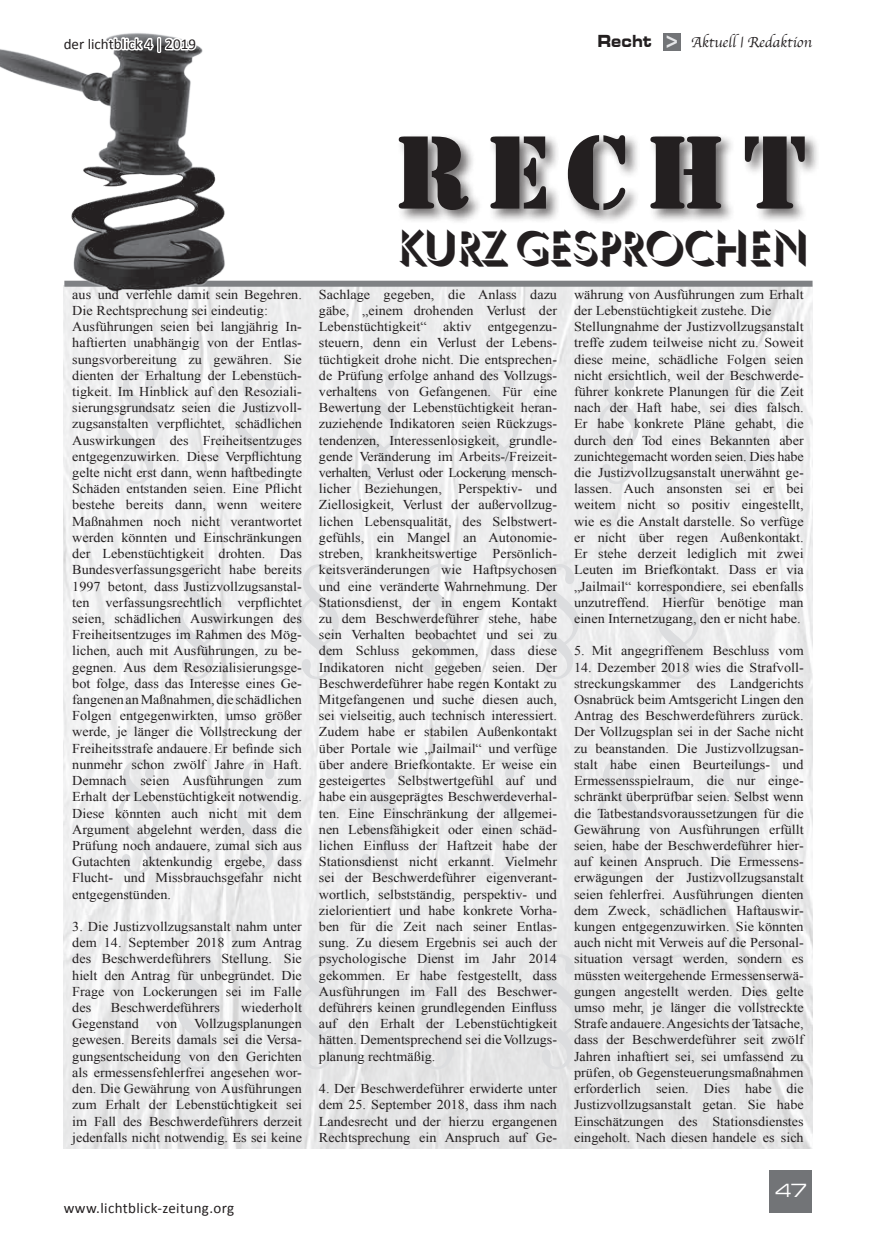
<style>
.page{position:relative;width:876px;height:1234px;background:#fff}
.page>*{position:absolute;margin:0;border:0;box-sizing:border-box;transform-origin:0 0}
.t1{font:132px/195px "Times New Roman";color:#dcdddf;text-align:center;scale:.91 1}
.t2{font:108px "Army";letter-spacing:.15em;color:#231f20}
.t3{font:45px "Umbicio Normal";letter-spacing:-.03em;color:#231f20}
.t4{font:expanded 18px "Square 721 BT";color:#fff}
.t5{font:15px "Calibri";letter-spacing:.015em;color:#231f20}
.t6{font:15px "Apple Chancery";color:#231f20}
.t7{font:13.5px/16.2px "Times New Roman";color:#231f20;text-align:justify;scale:1.05 1}
.s1{font-family:"Square 721 BT";font-weight:700;font-stretch:expanded;font-size:16.5px}
.s2{font-family:"Stencil Std";font-size:21px;color:#e6e7e9}
</style>
<div class="page">
<img style="left:64px;top:286px;width:748px;height:862px">
<div style="left:64px;top:280px;width:748px;height:6px;background:#7f8184"></div>
<img style="left:0;top:47px;width:241px;height:255px">
<div style="left:396px;top:133px;width:424px;height:91px;background:#231f20;opacity:.65"></div>
<div style="left:770px;top:1169px;width:42px;height:43px;background:#727477"></div>
<svg style="left:61px;top:33px;width:138px;height:22px"></svg>
<div style="left:663px;top:33px;width:17px;height:17px;background:#727477"></div>
<p class="t5" style="left:64px;top:34px;width:134px">der lichtblick 4 | 2019</p>
<p class="t6" style="left:597px;top:33px;width:216px"><span class="s1">Recht</span> <span class="s2">&gt;</span> Aktuell | Redaktion</p>
<h2 class="t2" style="left:394px;top:110px;width:414px">Recht</h2>
<h3 class="t3" style="left:398px;top:217px;width:414px">KURZ GESPROCHEN</h3>
<p class="t7" style="left:72px;top:286px;width:220px;text-align:left">aus und verfehle damit sein Begehren.<br>Die Rechtsprechung sei eindeutig:<br>Ausführungen seien bei langjährig In&shy;haftierten unabhängig von der Entlas&shy;sungsvorbereitung zu gewähren. Sie dienten der Erhaltung der Lebenstüch&shy;tigkeit. Im Hinblick auf den Resoziali&shy;sierungsgrundsatz seien die Justizvoll&shy;zugsanstalten verpflichtet, schädlichen Auswirkungen des Freiheitsentzuges entgegenzuwirken. Diese Verpflichtung gelte nicht erst dann, wenn haftbedingte Schäden entstanden seien. Eine Pflicht bestehe bereits dann, wenn weitere Maßnahmen noch nicht verantwortet werden könnten und Einschränkungen der Lebenstüchtigkeit drohten. Das Bundesverfassungsgericht habe bereits 1997 betont, dass Justizvollzugsanstal&shy;ten verfassungsrechtlich verpflichtet seien, schädlichen Auswirkungen des Freiheitsentzuges im Rahmen des Mög&shy;lichen, auch mit Ausführungen, zu be&shy;gegnen. Aus dem Resozialisierungsge&shy;bot folge, dass das Interesse eines Ge&shy;fangenen an Maßnahmen, die schädlichen Folgen entgegenwirkten, umso größer werde, je länger die Vollstreckung der Freiheitsstrafe andauere. Er befinde sich nunmehr schon zwölf Jahre in Haft.<br>Demnach seien Ausführungen zum Erhalt der Lebenstüchtigkeit notwendig.<br>Diese könnten auch nicht mit dem Argument abgelehnt werden, dass die Prüfung noch andauere, zumal sich aus Gutachten aktenkundig ergebe, dass Flucht- und Missbrauchsgefahr nicht entgegenstünden.</p>
<p class="t7" style="left:72px;top:917px;width:220px">3. Die Justizvollzugsanstalt nahm unter dem 14. September 2018 zum Antrag des Beschwerdeführers Stellung. Sie hielt den Antrag für unbegründet. Die Frage von Lockerungen sei im Falle des</p>
<p class="t7" style="left:319px;top:286px;width:228px">Sachlage gegeben, die Anlass dazu gäbe, „einem drohenden Verlust der Lebenstüchtigkeit“ aktiv entgegenzu&shy;steuern, denn ein Verlust der Lebens&shy;tüchtigkeit drohe nicht. Die entsprechen&shy;de Prüfung erfolge anhand des Vollzugs&shy;verhaltens von Gefangenen. Für eine Bewertung der Lebenstüchtigkeit heran&shy;zuziehende Indikatoren seien Rückzugs&shy;tendenzen, Interessenlosigkeit, grundle&shy;gende Veränderung im Arbeits-/Freizeit&shy;verhalten, Verlust oder Lockerung mensch&shy;licher Beziehungen, Perspektiv- und Ziellosigkeit, Verlust der außervollzug&shy;lichen Lebensqualität, des Selbstwert&shy;gefühls, ein Mangel an Autonomie&shy;streben, krankheitswertige Persönlich&shy;keitsveränderungen wie Haftpsychosen und eine veränderte Wahrnehmung. Der Stationsdienst, der in engem Kontakt zu dem Beschwerdeführer stehe, habe sein Verhalten beobachtet und sei zu dem Schluss gekommen, dass diese Indikatoren nicht gegeben seien. Der Beschwerdeführer habe regen Kontakt zu Mitgefangenen und suche diesen auch, sei vielseitig, auch technisch interessiert.<br>Zudem habe er stabilen Außenkontakt über Portale wie „Jailmail“ und verfüge über andere Briefkontakte. Er weise ein gesteigertes Selbstwertgefühl auf und habe ein ausgeprägtes Beschwerdeverhal&shy;ten. Eine Einschränkung der allgemei&shy;nen Lebensfähigkeit oder einen schäd&shy;lichen Einfluss der Haftzeit habe der Stationsdienst nicht erkannt. Vielmehr sei der Beschwerdeführer eigenverant&shy;wortlich, selbstständig, perspektiv- und zielorientiert und habe konkrete Vorha&shy;ben für die Zeit nach seiner Entlas&shy;sung. Zu diesem Ergebnis sei auch der psychologische Dienst im Jahr 2014 gekommen. Er habe festgestellt, dass Ausführungen im Fall des Beschwer&shy;deführers keinen grundlegenden Einfluss auf den Erhalt der Lebenstüchtigkeit hätten. Dementsprechend sei die Vollzugs&shy;planung rechtmäßig.</p>
<p class="t7" style="left:319px;top:1079px;width:228px">4. Der Beschwerdeführer erwiderte unter dem 25. September 2018, dass ihm nach Landesrecht und der hierzu ergangenen Rechtsprechung ein Anspruch auf Ge-</p>
<p class="t7" style="left:574px;top:286px;width:220px;text-align:left">währung von Ausführungen zum Erhalt der Lebenstüchtigkeit zustehe. Die Stellungnahme der Justizvollzugsanstalt treffe zudem teilweise nicht zu. Soweit diese meine, schädliche Folgen seien nicht ersichtlich, weil der Beschwerde&shy;führer konkrete Planungen für die Zeit nach der Haft habe, sei dies falsch.<br>Er habe konkrete Pläne gehabt, die durch den Tod eines Bekannten aber zunichtegemacht worden seien. Dies habe die Justizvollzugsanstalt unerwähnt ge&shy;lassen. Auch ansonsten sei er bei weitem nicht so positiv eingestellt, wie es die Anstalt darstelle. So verfüge er nicht über regen Außenkontakt.<br>Er stehe derzeit lediglich mit zwei Leuten im Briefkontakt. Dass er via „Jailmail“ korrespondiere, sei ebenfalls unzutreffend. Hierfür benötige man einen Internetzugang, den er nicht habe.</p>
<p class="t7" style="left:574px;top:642px;width:220px">5. Mit angegriffenem Beschluss vom</p>
<p class="t7" style="left:574px;top:658px;width:220px">14. Dezember 2018 wies die Strafvoll&shy;streckungskammer des Landgerichts Osnabrück beim Amtsgericht Lingen den Antrag des Beschwerdeführers zurück.<br>Der Vollzugsplan sei in der Sache nicht zu beanstanden. Die Justizvollzugsan&shy;stalt habe einen Beurteilungs- und Ermessensspielraum, die nur einge&shy;schränkt überprüfbar seien. Selbst wenn die Tatbestandsvoraussetzungen für die Gewährung von Ausführungen erfüllt seien, habe der Beschwerdeführer hier&shy;auf keinen Anspruch. Die Ermessens&shy;erwägungen der Justizvollzugsanstalt seien fehlerfrei. Ausführungen dienten dem Zweck, schädlichen Haftauswir&shy;kungen entgegenzuwirken. Sie könnten auch nicht mit Verweis auf die Personal&shy;situation versagt werden, sondern es müssten weitergehende Ermessenserwä&shy;gungen angestellt werden. Dies gelte umso mehr, je länger die vollstreckte Strafe andauere. Angesichts der Tatsache, dass der Beschwerdeführer seit zwölf Jahren inhaftiert sei, sei umfassend zu prüfen, ob Gegensteuerungsmaßnahmen erforderlich seien. Dies habe die Justizvollzugsanstalt getan. Sie habe Einschätzungen des Stationsdienstes eingeholt. Nach diesen handele es sich</p>
<h1 class="t1" style="left:108px;top:314px;width:727px">§ § § § § § § § § § §<br>§ § § § § § § § § § §</h1>
<p class="t7" style="left:111px;top:998px;width:106px">Beschwerdeführers</p>
<p class="t7" style="left:241px;top:998px;width:59px">wiederholt</p>
<p class="t7" style="left:72px;top:1015px;width:65px">Gegenstand</p>
<p class="t7" style="left:72px;top:1015px;width:220px;text-indent:84px">von Vollzugsplanungen gewesen. Bereits damals sei die Versa&shy;gungsentscheidung von den Gerichten als ermessensfehlerfrei angesehen wor&shy;den. Die Gewährung von Ausführungen zum Erhalt der Lebenstüchtigkeit sei im Fall des Beschwerdeführers derzeit jedenfalls nicht notwendig. Es sei keine</p>
<p class="t5" style="left:64px;top:1197px;width:172px">www.lichtblick-zeitung.org</p>
<h3 class="t4" style="left:775px;top:1179px;width:34px">47</h3>
</div>
